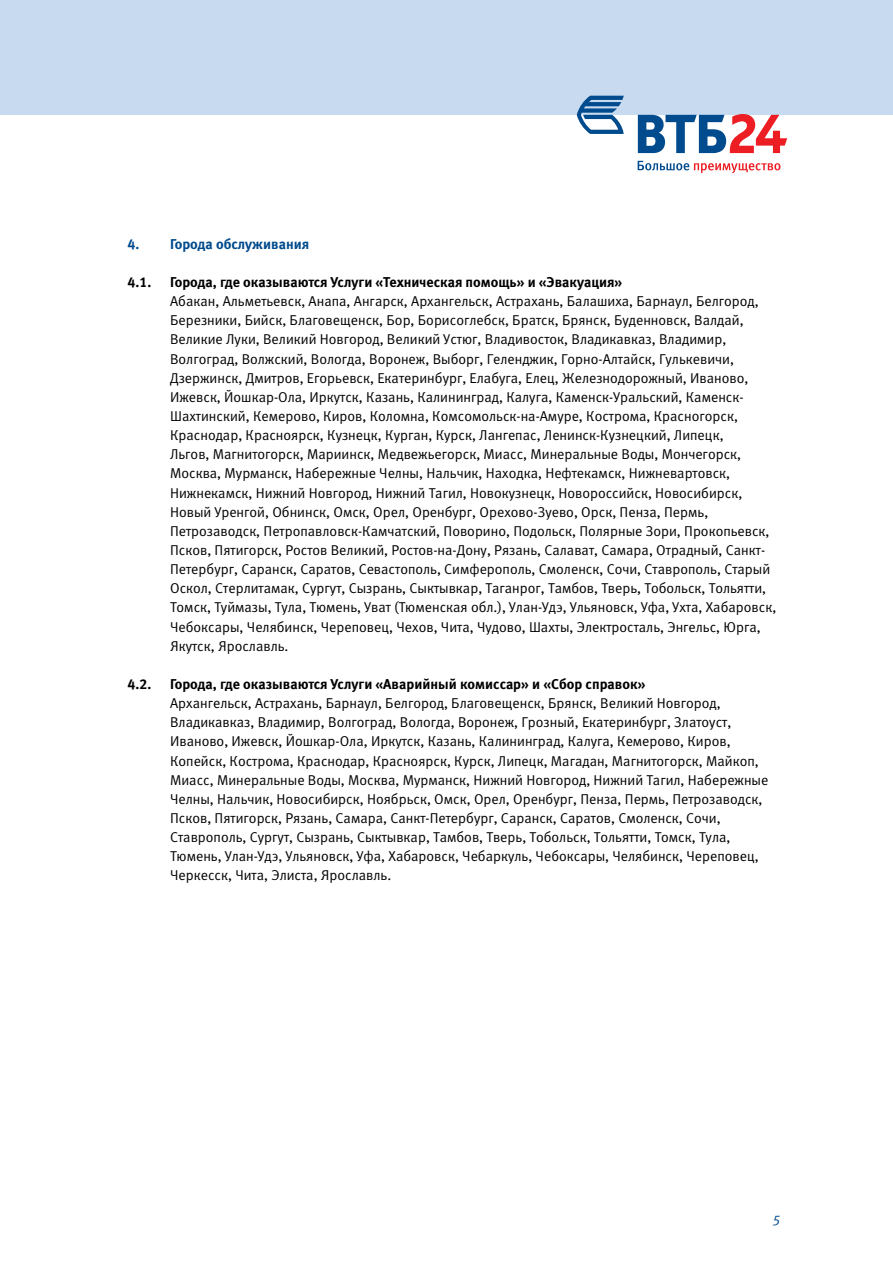
<style>
.page{position:relative;width:893px;height:1263px;background:#fff}
.page>*{position:absolute;margin:0;border:0;box-sizing:border-box;transform-origin:0 0}
.t1{font:14.25px/19.2px "Meta Normal Cyr LF";color:#000}
.t2{font:14.25px "Meta Bold Cyr LF";color:#000}
.t3{font:14.25px "Meta Bold Cyr LF";color:#004b8d}
.t4{font:italic 14.25px "Meta Normal Cyr LF";color:#004b8d}
</style>
<div class="page">
<div style="left:0;top:0;width:893px;height:115px;background:#c7daf0"></div>
<svg style="left:638px;top:161px;width:142px;height:12px"></svg>
<svg style="left:577px;top:96px;width:210px;height:57px"></svg>
<p class="t3" style="left:128px;top:235px;width:183px">4. Города обслуживания</p>
<p class="t2" style="left:128px;top:274px;width:25px">4.1.</p>
<p class="t2" style="left:170px;top:274px;width:454px">Города, где оказываются Услуги «Техническая помощь» и «Эвакуация»</p>
<p class="t1" style="left:170px;top:292px;width:608px">Абакан, Альметьевск, Анапа, Ангарск, Архангельск, Астрахань, Балашиха, Барнаул, Белгород, Березники, Бийск, Благовещенск, Бор, Борисоглебск, Братск, Брянск, Буденновск, Валдай, Великие Луки, Великий Новгород, Великий Устюг, Владивосток, Владикавказ, Владимир, Волгоград, Волжский, Вологда, Воронеж, Выборг, Геленджик, Горно-Алтайск, Гулькевичи, Дзержинск, Дмитров, Егорьевск, Екатеринбург, Елабуга, Елец, Железнодорожный, Иваново, Ижевск, Йошкар-Ола, Иркутск, Казань, Калининград, Калуга, Каменск-Уральский, Каменск-Шахтинский, Кемерово, Киров, Коломна, Комсомольск-на-Амуре, Кострома, Красногорск, Краснодар, Красноярск, Кузнецк, Курган, Курск, Лангепас, Ленинск-Кузнецкий, Липецк,<br>Льгов, Магнитогорск, Мариинск, Медвежьегорск, Миасс, Минеральные Воды, Мончегорск, Москва, Мурманск, Набережные Челны, Нальчик, Находка, Нефтекамск, Нижневартовск, Нижнекамск, Нижний Новгород, Нижний Тагил, Новокузнецк, Новороссийск, Новосибирск, Новый Уренгой, Обнинск, Омск, Орел, Оренбург, Орехово-Зуево, Орск, Пенза, Пермь, Петрозаводск, Петропавловск-Камчатский, Поворино, Подольск, Полярные Зори, Прокопьевск, Псков, Пятигорск, Ростов Великий, Ростов-на-Дону, Рязань, Салават, Самара, Отрадный, Санкт-Петербург, Саранск, Саратов, Севастополь, Симферополь, Смоленск, Сочи, Ставрополь, Старый Оскол, Стерлитамак, Сургут, Сызрань, Сыктывкар, Таганрог, Тамбов, Тверь, Тобольск, Тольятти, Томск, Туймазы, Тула, Тюмень, Уват (Тюменская обл.), Улан-Удэ, Ульяновск, Уфа, Ухта, Хабаровск, Чебоксары, Челябинск, Череповец, Чехов, Чита, Чудово, Шахты, Электросталь, Энгельс, Юрга, Якутск, Ярославль.</p>
<p class="t2" style="left:128px;top:676px;width:25px">4.2.</p>
<p class="t2" style="left:170px;top:676px;width:477px">Города, где оказываются Услуги «Аварийный комиссар» и «Сбор справок»</p>
<p class="t1" style="left:170px;top:693px;width:600px">Архангельск, Астрахань, Барнаул, Белгород, Благовещенск, Брянск, Великий Новгород, Владикавказ, Владимир, Волгоград, Вологда, Воронеж, Грозный, Екатеринбург, Златоуст, Иваново, Ижевск, Йошкар-Ола, Иркутск, Казань, Калининград, Калуга, Кемерово, Киров, Копейск, Кострома, Краснодар, Красноярск, Курск, Липецк, Магадан, Магнитогорск, Майкоп, Миасс, Минеральные Воды, Москва, Мурманск, Нижний Новгород, Нижний Тагил, Набережные Челны, Нальчик, Новосибирск, Ноябрьск, Омск, Орел, Оренбург, Пенза, Пермь, Петрозаводск, Псков, Пятигорск, Рязань, Самара, Санкт-Петербург, Саранск, Саратов, Смоленск, Сочи, Ставрополь, Сургут, Сызрань, Сыктывкар, Тамбов, Тверь, Тобольск, Тольятти, Томск, Тула, Тюмень, Улан-Удэ, Ульяновск, Уфа, Хабаровск, Чебаркуль, Чебоксары, Челябинск, Череповец, Черкесск, Чита, Элиста, Ярославль.</p>
<p class="t4" style="left:772px;top:1212px;width:9px">5</p>
</div>
